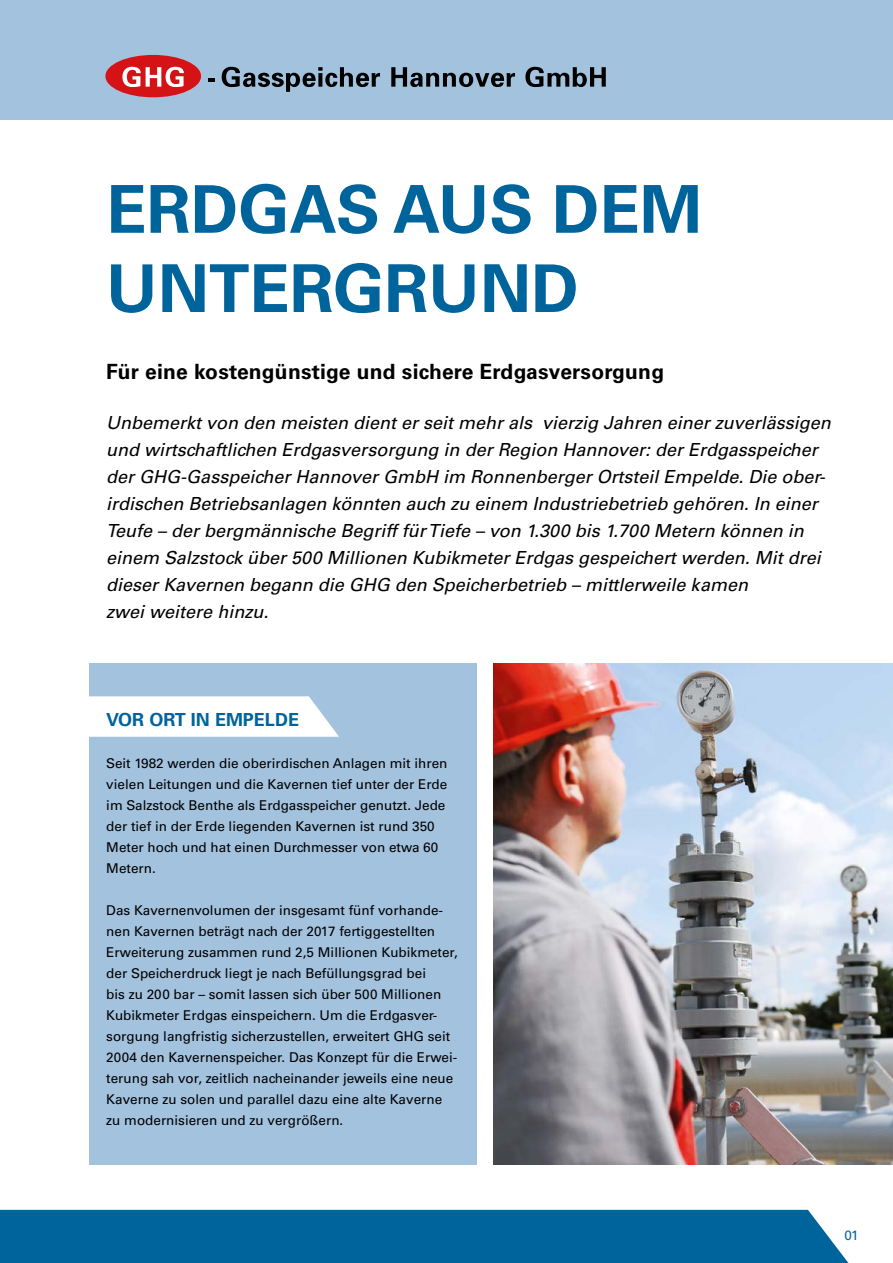
<style>
.page{position:relative;width:893px;height:1263px;background:#fff}
.page>*{position:absolute;margin:0;border:0;box-sizing:border-box;transform-origin:0 0}
.t1{font:700 66px/79.2px "Univers LT Std";color:#00649c}
.t2{font:700 21px "Univers LT Std";letter-spacing:.01em;color:#000}
.t3{font:italic 18px/27px "Univers LT Std";color:#000}
.t4{font:700 18px "Univers LT Std";color:#00649c}
.t5{font:13.5px/21px "Univers LT Std";color:#000}
.t6{font:13.5px "Univers LT Std";color:#00649c}
</style>
<div class="page">
<div style="left:89px;top:663px;width:388px;height:501px;background:#a3c2de"></div>
<div style="left:0;top:0;width:893px;height:119px;background:#a3c2de"></div>
<div style="left:0;top:1210px;width:849px;height:53px;background:#00649c"></div>
<div style="left:105px;top:55px;width:96px;height:42px;background:#d51317;border-radius:50%"></div>
<svg style="left:122px;top:67px;width:62px;height:20px"></svg>
<svg style="left:208px;top:78px;width:6px;height:3px"></svg>
<svg style="left:222px;top:67px;width:158px;height:25px"></svg>
<svg style="left:391px;top:67px;width:124px;height:20px"></svg>
<svg style="left:525px;top:67px;width:81px;height:20px"></svg>
<svg style="left:89px;top:696px;width:250px;height:41px;background:#f8fafc"></svg>
<img style="left:493px;top:663px;width:400px;height:501px">
<h1 class="t1" style="left:106px;top:170px;width:597px">ERDGAS AUS DEM<br>UNTERGRUND</h1>
<h2 class="t2" style="left:106px;top:359px;width:559px">Für eine kostengünstige und sichere Erdgasversorgung</h2>
<p class="t3" style="left:106px;top:410px;width:726px">Unbemerkt von den meisten dient er seit mehr als vierzig Jahren einer zuverlässigen und wirtschaftlichen Erdgasversorgung in der Region Hannover: der Erdgasspeicher der GHG-Gasspeicher Hannover GmbH im Ronnenberger Ortsteil Empelde. Die ober&shy;irdischen Betriebsanlagen könnten auch zu einem Industriebetrieb gehören. In einer Teufe – der bergmännische Begriff für Tiefe – von 1.300 bis 1.700 Metern können in einem Salzstock über 500 Millionen Kubikmeter Erdgas gespeichert werden. Mit drei dieser Kavernen begann die GHG den Speicherbetrieb – mittlerweile kamen<br>zwei weitere hinzu.</p>
<h3 class="t4" style="left:106px;top:709px;width:194px">VOR ORT IN EMPELDE</h3>
<p class="t5" style="left:106px;top:753px;width:343px">Seit 1982 werden die oberirdischen Anlagen mit ihren vielen Leitungen und die Kavernen tief unter der Erde im Salzstock Benthe als Erdgasspeicher genutzt. Jede der tief in der Erde liegenden Kavernen ist rund 350<br>Meter hoch und hat einen Durchmesser von etwa 60<br>Metern.</p>
<p class="t5" style="left:106px;top:900px;width:353px">Das Kavernenvolumen der insgesamt fünf vorhande&shy;nen Kavernen beträgt nach der 2017 fertiggestellten Erweiterung zusammen rund 2,5 Millionen Kubikmeter, der Speicherdruck liegt je nach Befüllungsgrad bei<br>bis zu 200 bar – somit lassen sich über 500 Millionen Kubikmeter Erdgas einspeichern. Um die Erdgasver&shy;sorgung langfristig sicherzustellen, erweitert GHG seit 2004 den Kavernenspeicher. Das Konzept für die Erwei&shy;terung sah vor, zeitlich nacheinander jeweils eine neue Kaverne zu solen und parallel dazu eine alte Kaverne zu modernisieren und zu vergrößern.</p>
<p class="t6" style="left:844px;top:1227px;width:16px">01</p>
</div>
